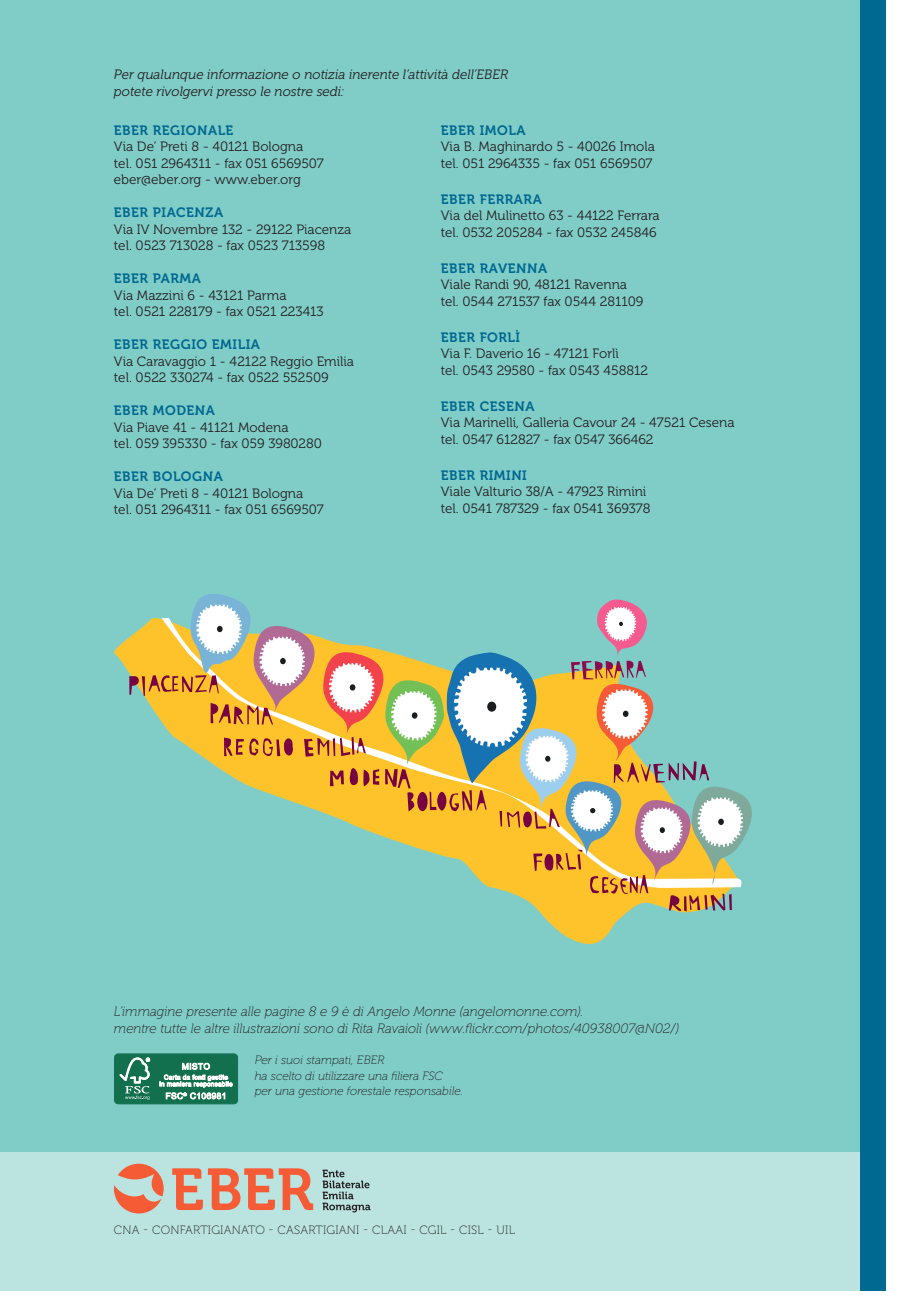
<style>
.page{position:relative;width:904px;height:1296px;background:#fff}
.page>*{position:absolute;margin:0;border:0;box-sizing:border-box;transform-origin:0 0}
.t1{font:13.5px/16.5px "Museo 300";color:#241f1f}
.t2{font:italic 13.5px/16.5px "Museo 100";color:#241f1f}
.t3{font:13.5px "Museo 700";letter-spacing:.04em;color:#006991}
.t4{font:italic 13.5px/16.5px "Museo 300";color:#241f1f}
.t5{font:italic 12px/15px "Museo 100";color:#241f1f}
.t6{font:12px "Museo 100";letter-spacing:.02em;color:#241f1f}
</style>
<div class="page">
<div style="left:0;top:0;width:886px;height:1290px;background:#80cdc8"></div>
<div style="left:0;top:1151px;width:886px;height:139px;background:#bbe4e1"></div>
<svg style="left:114px;top:1163px;width:50px;height:50px"></svg>
<svg style="left:172px;top:1168px;width:141px;height:41px"></svg>
<svg style="left:322px;top:1169px;width:49px;height:43px"></svg>
<div style="left:860px;top:0;width:26px;height:1290px;background:#006991"></div>
<div style="left:115px;top:1053px;width:123px;height:50px;background:#13704f;border-radius:4px"></div>
<div style="left:114px;top:1053px;width:124px;height:50px;border:1px solid #13704f;border-radius:4px"></div>
<svg style="left:119px;top:1057px;width:31px;height:42px"></svg>
<svg style="left:160px;top:1062px;width:73px;height:37px"></svg>
<svg style="left:114px;top:637px;width:583px;height:307px"></svg>
<svg style="left:129px;top:594px;width:623px;height:317px"></svg>
<p class="t4" style="left:114px;top:67px;width:396px">Per qualunque informazione o notizia inerente l’attività dell’EBER potete rivolgervi presso le nostre sedi:</p>
<p class="t3" style="left:114px;top:122px;width:121px">EBER REGIONALE</p>
<p class="t1" style="left:114px;top:139px;width:211px">Via De’ Preti 8 - 40121 Bologna tel. 051 2964311 - fax 051 6569507 eber@eber.org - www.eber.org</p>
<p class="t3" style="left:114px;top:205px;width:111px">EBER PIACENZA</p>
<p class="t1" style="left:114px;top:221px;width:239px">Via IV Novembre 132 - 29122 Piacenza tel. 0523 713028 - fax 0523 713598</p>
<p class="t3" style="left:114px;top:271px;width:88px">EBER PARMA</p>
<p class="t1" style="left:114px;top:287px;width:211px">Via Mazzini 6 - 43121 Parma<br>tel. 0521 228179 - fax 0521 223413</p>
<p class="t3" style="left:114px;top:337px;width:148px">EBER REGGIO EMILIA</p>
<p class="t1" style="left:114px;top:353px;width:242px">Via Caravaggio 1 - 42122 Reggio Emilia tel. 0522 330274 - fax 0522 552509</p>
<p class="t3" style="left:114px;top:403px;width:103px">EBER MODENA</p>
<p class="t1" style="left:114px;top:419px;width:209px">Via Piave 41 - 41121 Modena<br>tel. 059 395330 - fax 059 3980280</p>
<p class="t3" style="left:114px;top:469px;width:110px">EBER BOLOGNA</p>
<p class="t1" style="left:114px;top:485px;width:211px">Via De’ Preti 8 - 40121 Bologna tel. 051 2964311 - fax 051 6569507</p>
<p class="t3" style="left:441px;top:122px;width:86px">EBER IMOLA</p>
<p class="t1" style="left:441px;top:138px;width:216px">Via B. Maghinardo 5 - 40026 Imola tel. 051 2964335 - fax 051 6569507</p>
<p class="t3" style="left:441px;top:191px;width:103px">EBER FERRARA</p>
<p class="t1" style="left:441px;top:207px;width:220px">Via del Mulinetto 63 - 44122 Ferrara tel. 0532 205284 - fax 0532 245846</p>
<p class="t3" style="left:441px;top:260px;width:108px">EBER RAVENNA</p>
<p class="t1" style="left:441px;top:276px;width:204px">Viale Randi 90, 48121 Ravenna tel. 0544 271537 fax 0544 281109</p>
<p class="t3" style="left:441px;top:329px;width:81px">EBER FORLÌ</p>
<p class="t1" style="left:441px;top:345px;width:209px">Via F. Daverio 16 - 47121 Forlì<br>tel. 0543 29580 - fax 0543 458812</p>
<p class="t3" style="left:441px;top:398px;width:95px">EBER CESENA</p>
<p class="t1" style="left:441px;top:414px;width:295px">Via Marinelli, Galleria Cavour 24 - 47521 Cesena tel. 0547 612827 - fax 0547 366462</p>
<p class="t3" style="left:441px;top:467px;width:88px">EBER RIMINI</p>
<p class="t1" style="left:441px;top:483px;width:211px">Viale Valturio 38/A - 47923 Rimini tel. 0541 787329 - fax 0541 369378</p>
<p class="t2" style="left:114px;top:1003px;width:567px">L’immagine presente alle pagine 8 e 9 è di Angelo Monne (angelomonne.com).<br>mentre tutte le altre illustrazioni sono di Rita Ravaioli (www.flickr.com/photos/40938007@N02/)</p>
<p class="t5" style="left:255px;top:1052px;width:210px">Per i suoi stampati, EBER<br>ha scelto di utilizzare una filiera FSC<br>per una gestione forestale responsabile.</p>
<p class="t6" style="left:114px;top:1223px;width:402px">CNA - CONFARTIGIANATO - CASARTIGIANI - CLAAI - CGIL - CISL - UIL</p>
</div>
